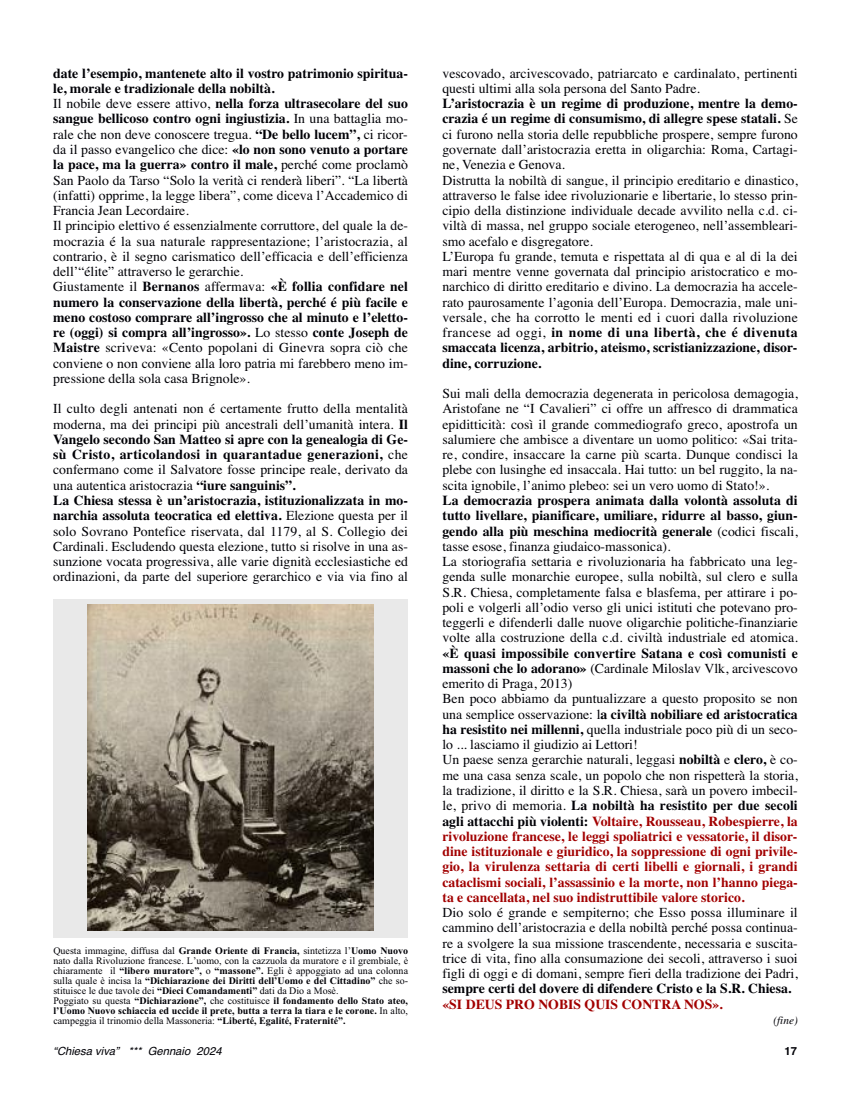
<style>
.page{position:relative;width:851px;height:1117px;background:#fff}
.page>*{position:absolute;margin:0;border:0;box-sizing:border-box;transform-origin:0 0}
.t1{font:13.75px/15.2px "Times";color:#000006}
.t2{font:700 13.75px "Times";color:#000006}
.t3{font:700 13.75px "Times";color:#a20000}
.t4{font:italic 11.25px "Helvetica";color:#000006}
.t5{font:italic 11.25px "Times";color:#000006}
.t6{font:700 11.25px "Helvetica";color:#000006}
.t7{font:10px/10px "Times New Roman";color:#000006}
.s1{font-weight:700}
.s2{font-weight:700;color:#a20000}
</style>
<div class="page">
<div style="left:53px;top:599px;width:355px;height:338px;background:#e9e9e9"></div>
<img style="left:88px;top:604px;width:285px;height:326px">
<p class="t1" style="left:53px;top:65px;width:356px"><span class="s1">date l’esempio, mantenete alto il vostro patrimonio spiritua&shy;le, morale e tradizionale della nobiltà.<br></span>Il nobile deve essere attivo, <span class="s1">nella forza ultrasecolare del suo sangue bellicoso contro ogni ingiustizia.</span> In una battaglia mo&shy;rale che non deve conoscere tregua. <span class="s1">“De bello lucem”,</span> ci ricor&shy;da il passo evangelico che dice: <span class="s1">«lo non sono venuto a portare la pace, ma la guerra» contro il male,</span> perché come proclamò San Paolo da Tarso “Solo la verità ci renderà liberi”. “La libertà (infatti) opprime, la legge libera”, come diceva l’Accademico di Francia Jean Lecordaire.<br>Il principio elettivo é essenzialmente corruttore, del quale la de&shy;mocrazia é la sua naturale rappresentazione; l’aristocrazia, al contrario, è il segno carismatico dell’efficacia e dell’efficienza dell’“élite” attraverso le gerarchie.<br>Giustamente il <span class="s1">Bernanos</span> affermava: <span class="s1">«È follia confidare nel numero la conservazione della libertà, perché é più facile e meno costoso comprare all’ingrosso che al minuto e l’eletto&shy;re (oggi) si compra all’ingrosso».</span> Lo stesso <span class="s1">conte Joseph de Maistre</span> scriveva: «Cento popolani di Ginevra sopra ciò che conviene o non conviene alla loro patria mi farebbero meno im&shy;pressione della sola casa Brignole».</p>
<p class="t1" style="left:53px;top:401px;width:356px">Il culto degli antenati non é certamente frutto della mentalità moderna, ma dei principi più ancestrali dell’umanità intera. <span class="s1">Il Vangelo secondo San Matteo si apre con la genealogia di Ge&shy;sù Cristo, articolandosi in quarantadue generazioni,</span> che confermano come il Salvatore fosse principe reale, derivato da una autentica aristocrazia <span class="s1">“iure sanguinis”.<br>La Chiesa stessa è un’aristocrazia, istituzionalizzata in mo&shy;narchia assoluta teocratica ed elettiva.</span> Elezione questa per il solo Sovrano Pontefice riservata, dal 1179, al S. Collegio dei Cardinali. Escludendo questa elezione, tutto si risolve in una as&shy;sunzione vocata progressiva, alle varie dignità ecclesiastiche ed ordinazioni, da parte del superiore gerarchico e via via fino al</p>
<p class="t7" style="left:53px;top:945px;width:356px">Questa immagine, diffusa dal <span class="s1">Grande Oriente di Francia,</span> sintetizza l’<span class="s1">Uomo Nuovo </span>nato dalla Rivoluzione francese. L’uomo, con la cazzuola da muratore e il grembiale, è chiaramente il <span class="s1">“libero muratore”,</span> o <span class="s1">“massone”.</span> Egli è appoggiato ad una colonna sulla quale è incisa la <span class="s1">“Dichiarazione dei Diritti dell’Uomo e del Cittadino”</span> che so&shy;stituisce le due tavole dei <span class="s1">“Dieci Comandamenti”</span> dati da Dio a Mosè.<br>Poggiato su questa <span class="s1">“Dichiarazione”,</span> che costituisce <span class="s1">il fondamento dello Stato ateo, l’Uomo Nuovo schiaccia ed uccide il prete, butta a terra la tiara e le corone.</span> In alto, campeggia il trinomio della Massoneria: <span class="s1">“Liberté, Egalité, Fraternité”.</span></p>
<p class="t1" style="left:442px;top:65px;width:357px">vescovado, arcivescovado, patriarcato e cardinalato, pertinenti questi ultimi alla sola persona del Santo Padre.</p>
<p class="t1" style="left:442px;top:96px;width:357px"><span class="s1">L’aristocrazia è un regime di produzione, mentre la demo&shy;crazia é un regime di consumismo, di allegre spese statali.</span> Se ci furono nella storia delle repubbliche prospere, sempre furono governate dall’aristocrazia eretta in oligarchia: Roma, Cartagi&shy;ne, Venezia e Genova.<br>Distrutta la nobiltà di sangue, il principio ereditario e dinastico, attraverso le false idee rivoluzionarie e libertarie, lo stesso prin&shy;cipio della distinzione individuale decade avvilito nella c.d. ci&shy;viltà di massa, nel gruppo sociale eterogeneo, nell’assembleari&shy;smo acefalo e disgregatore.<br>L’Europa fu grande, temuta e rispettata al di qua e al di la dei mari mentre venne governata dal principio aristocratico e mo&shy;narchico di diritto ereditario e divino. La democrazia ha accele&shy;rato paurosamente l’agonia dell’Europa. Democrazia, male uni&shy;versale, che ha corrotto le menti ed i cuori dalla rivoluzione francese ad oggi, <span class="s1">in nome di una libertà, che é divenuta smaccata licenza, arbitrio, ateismo, scristianizzazione, disor&shy;dine, corruzione.</span></p>
<p class="t1" style="left:442px;top:386px;width:357px;text-align:justify">Sui mali della democrazia degenerata in pericolosa demagogia, Aristofane ne “I Cavalieri” ci offre un affresco di drammatica epiditticità: così il grande commediografo greco, apostrofa un salumiere che ambisce a diventare un uomo politico: «Sai trita&shy;re, condire, insaccare la carne più scarta. Dunque condisci la plebe con lusinghe ed insaccala. Hai tutto: un bel ruggito, la na&shy;scita ignobile, l’animo plebeo: sei un vero uomo di Stato!».</p>
<p class="t1" style="left:442px;top:492px;width:357px"><span class="s1">La democrazia prospera animata dalla volontà assoluta di tutto livellare, pianificare, umiliare, ridurre al basso, giun&shy;gendo alla più meschina mediocrità generale</span> (codici fiscali, tasse esose, finanza giudaico-massonica).<br>La storiografia settaria e rivoluzionaria ha fabbricato una leg&shy;genda sulle monarchie europee, sulla nobiltà, sul clero e sulla S.R. Chiesa, completamente falsa e blasfema, per attirare i po&shy;poli e volgerli all’odio verso gli unici istituti che potevano pro&shy;teggerli e difenderli dalle nuove oligarchie politiche-finanziarie volte alla costruzione della c.d. civiltà industriale ed atomica.</p>
<p class="t1" style="left:442px;top:645px;width:357px"><span class="s1">«È quasi impossibile convertire Satana e così comunisti e massoni che lo adorano»</span> (Cardinale Miloslav Vlk, arcivescovo emerito di Praga, 2013)<br>Ben poco abbiamo da puntualizzare a questo proposito se non una semplice osservazione: l<span class="s1">a civiltà nobiliare ed aristocratica ha resistito nei millenni,</span> quella industriale poco più di un seco&shy;lo ... lasciamo il giudizio ai Lettori!<br>Un paese senza gerarchie naturali, leggasi <span class="s1">nobiltà</span> e <span class="s1">clero,</span> è co&shy;me una casa senza scale, un popolo che non rispetterà la storia, la tradizione, il diritto e la S.R. Chiesa, sarà un povero imbecil&shy;le, privo di memoria. <span class="s1">La nobiltà ha resistito per due secoli agli attacchi più violenti:</span> <span class="s2">Voltaire, Rousseau, Robespierre, la rivoluzione francese, le leggi spoliatrici e vessatorie, il disor&shy;dine istituzionale e giuridico, la soppressione di ogni privile&shy;gio, la virulenza settaria di certi libelli e giornali, i grandi cataclismi sociali, l’assassinio e la morte, non l’hanno piega&shy;ta e cancellata, nel suo indistruttibile valore storico.</span></p>
<p class="t1" style="left:442px;top:904px;width:357px;text-align:justify">Dio solo é grande e sempiterno; che Esso possa illuminare il cammino dell’aristocrazia e della nobiltà perché possa continua&shy;re a svolgere la sua missione trascendente, necessaria e suscita&shy;trice di vita, fino alla consumazione dei secoli, attraverso i suoi figli di oggi e di domani, sempre fieri della tradizione dei Padri,</p>
<p class="t2" style="left:442px;top:980px;width:350px">sempre certi del dovere di difendere Cristo e la S.R. Chiesa.</p>
<p class="t3" style="left:442px;top:995px;width:282px">«SI DEUS PRO NOBIS QUIS CONTRA NOS».</p>
<p class="t5" style="left:773px;top:1013px;width:26px">(fine)</p>
<p class="t4" style="left:53px;top:1044px;width:170px">“Chiesa viva” *** Gennaio 2024</p>
<p class="t6" style="left:784px;top:1044px;width:14px">17</p>
</div>
